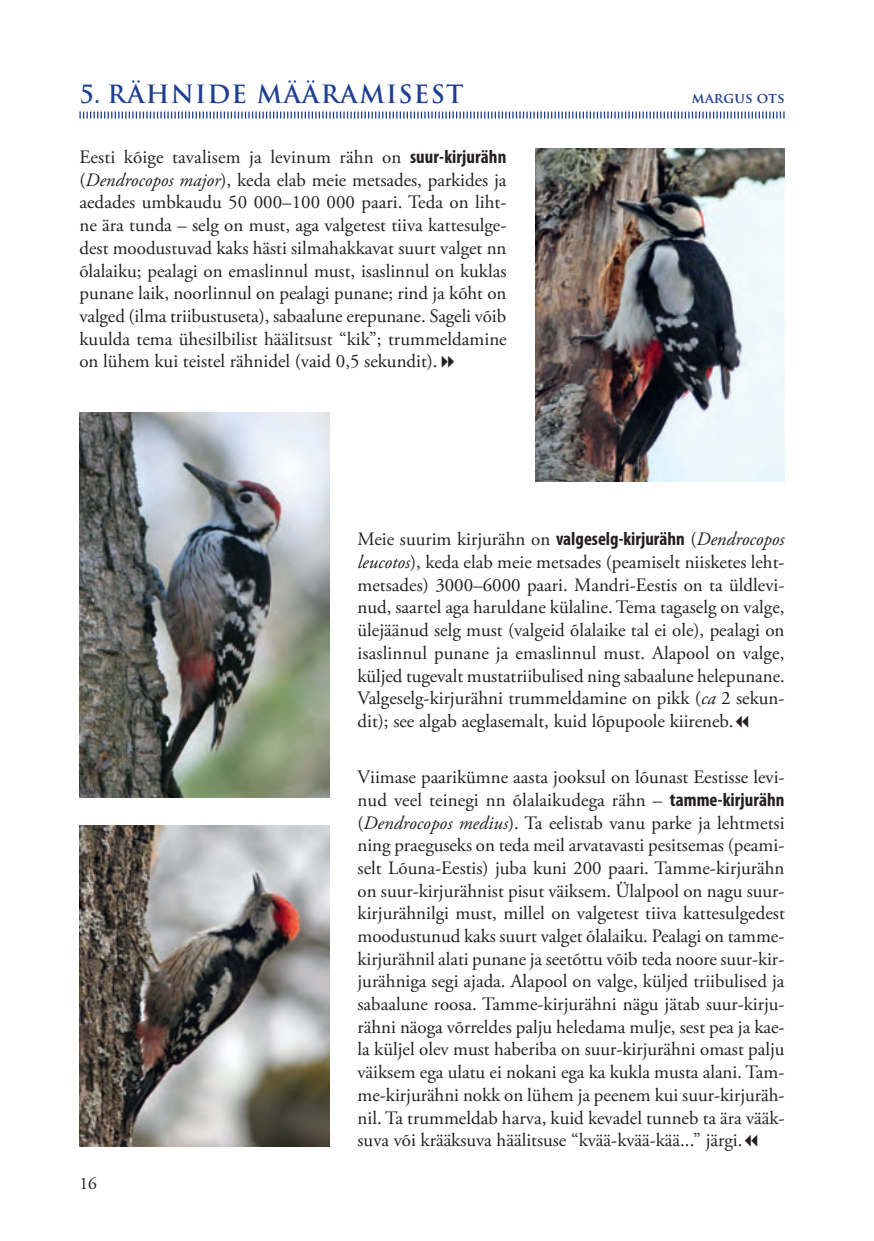
<style>
.page{position:relative;width:874px;height:1241px;background:#fff}
.page>*{position:absolute;margin:0;border:0;box-sizing:border-box;transform-origin:0 0}
.t1{font:700 24.5px "Trajan Pro";letter-spacing:.05em;color:#1e3f91}
.t2{font:18.9px/22.8px "Adobe Garamond Pro";color:#231f20;text-align:justify}
.t3{font:17.5px "Adobe Garamond Pro";color:#231f20}
.t4{font:700 14px "Trajan Pro";color:#1e3f91}
.s1{font-family:"Myriad Pro";font-weight:700;font-stretch:condensed}
.s2{font-style:italic}
</style>
<div class="page">
<svg style="left:79px;top:111px;width:705px;height:8px"></svg>
<img style="left:79px;top:413px;width:250px;height:384px">
<img style="left:79px;top:825px;width:250px;height:321px">
<img style="left:535px;top:149px;width:249px;height:332px">
<p class="t1" style="left:79px;top:79px;width:385px">5. RÄHNIDE MÄÄRAMISEST</p>
<p class="t2" style="left:79px;top:146px;width:428px">Eesti kõige tavalisem ja levinum rähn on <span class="s1">suur-kirjurähn </span>(<span class="s2">Dendrocopos major</span>), keda elab meie metsades, parkides ja aedades umbkaudu 50 000–100 000 paari. Teda on liht&shy;ne ära tunda – selg on must, aga valgetest tiiva kattesulge&shy;dest moodustuvad kaks hästi silmahakkavat suurt valget nn õlalaiku; pealagi on emaslinnul must, isaslinnul on kuklas punane laik, noorlinnul on pealagi punane; rind ja kõht on valged (ilma triibustuseta), sabaalune erepunane. Sageli võib kuulda tema ühesilbilist häälitsust “kik”; trummeldamine on lühem kui teistel rähnidel (vaid 0,5 sekundit).</p>
<p class="t4" style="left:691px;top:89px;width:94px">margus ots</p>
<p class="t3" style="left:79px;top:1172px;width:19px">16</p>
<p class="t2" style="left:357px;top:528px;width:428px">Meie suurim kirjurähn on <span class="s1">valgeselg-kirjurähn</span> (<span class="s2">Dendrocopos leucotos</span>), keda elab meie metsades (peamiselt niisketes leht&shy;metsades) 3000–6000 paari. Mandri-Eestis on ta üldlevi&shy;nud, saartel aga haruldane külaline. Tema tagaselg on valge, ülejäänud selg must (valgeid õlalaike tal ei ole), pealagi on isaslinnul punane ja emaslinnul must. Alapool on valge, küljed tugevalt mustatriibulised ning sabaalune helepunane.<br>Valgeselg-kirjurähni trummeldamine on pikk (<span class="s2">ca</span> 2 sekun&shy;dit); see algab aeglasemalt, kuid lõpupoole kiireneb.</p>
<p class="t2" style="left:357px;top:766px;width:428px">Viimase paarikümne aasta jooksul on lõunast Eestisse levi&shy;nud veel teinegi nn õlalaikudega rähn – <span class="s1">tamme-kirjurähn </span>(<span class="s2">Dendrocopos medius</span>). Ta eelistab vanu parke ja lehtmetsi ning praeguseks on teda meil arvatavasti pesitsemas (peami&shy;selt Lõuna-Eestis) juba kuni 200 paari. Tamme-kirjurähn on suur-kirjurähnist pisut väiksem. Ülalpool on nagu suur&shy;kirjurähnilgi must, millel on valgetest tiiva kattesulgedest moodustunud kaks suurt valget õlalaiku. Pealagi on tamme&shy;kirjurähnil alati punane ja seetõttu võib teda noore suur-kir&shy;jurähniga segi ajada. Alapool on valge, küljed triibulised ja sabaalune roosa. Tamme-kirjurähni nägu jätab suur-kirju&shy;rähni näoga võrreldes palju heledama mulje, sest pea ja kae&shy;la küljel olev must haberiba on suur-kirjurähni omast palju väiksem ega ulatu ei nokani ega ka kukla musta alani. Tam&shy;me-kirjurähni nokk on lühem ja peenem kui suur-kirjuräh&shy;nil. Ta trummeldab harva, kuid kevadel tunneb ta ära vääk&shy;suva või krääksuva häälitsuse “kvää-kvää-kää...” järgi.</p>
</div>
